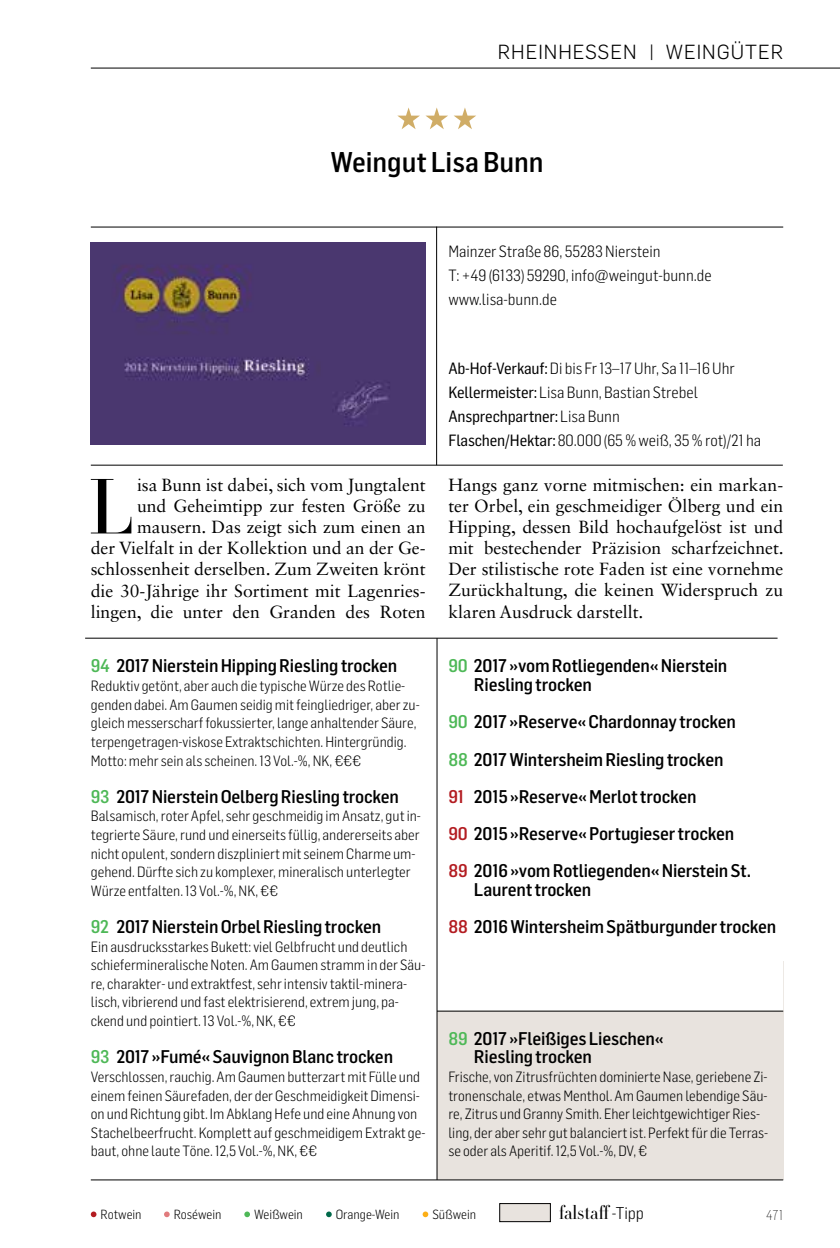
<style>
.page{position:relative;width:840px;height:1248px;background:#fff}
.page>*{position:absolute;margin:0;border:0;box-sizing:border-box;transform-origin:0 0}
.t1{font:300 76.8px "HTF Didot L24";color:#000}
.t2{font:500 28px "Flama Semicondensed";color:#000}
.t3{font:300 20px "Flama";letter-spacing:.05em;color:#000}
.t4{font:300 19.2px "HTF Didot L24";color:#000}
.t5{font:500 18px/37.2px "Flama Semicondensed";letter-spacing:-.01em;color:#000}
.t6{font:17.6px/21px "Sabon LT Std";color:#000;text-align:right}
.t7{font:300 16px/24px "Flama Semicondensed";color:#000}
.t8{font:16px "Flama Semicondensed Basic";letter-spacing:-.01em;color:#000}
.t9{font:300 14.6px/18.6px "Flama Semicondensed";color:#000}
.t10{font:200 14px "Flama Semicondensed";color:#000}
.t11{font:300 13px "Flama Semicondensed";color:#000}
.s1{font-family:"Flama Semicondensed Basic";font-weight:400}
.s2{font-family:"Flama Semicondensed";font-weight:300}
.s3{color:#4eb857}
.s4{color:#b31c21}
.s5{font-family:"Flama Semicondensed";font-size:16.8px}
</style>
<div class="page">
<svg style="left:91px;top:1211px;width:5px;height:5px"></svg>
<svg style="left:164px;top:1211px;width:6px;height:5px"></svg>
<svg style="left:244px;top:1211px;width:6px;height:5px"></svg>
<svg style="left:326px;top:1211px;width:5px;height:5px"></svg>
<svg style="left:422px;top:1211px;width:6px;height:5px"></svg>
<div style="left:499px;top:1203px;width:51px;height:18px;background:#e8e3de"></div>
<div style="left:499px;top:1202px;width:51px;height:19px;border:1px solid #000"></div>
<div style="left:437px;top:961px;width:345px;height:218px;background:#e8e3de"></div>
<img style="left:91px;top:243px;width:334px;height:201px">
<div style="left:437px;top:864px;width:345px;height:146px;background:#fff"></div>
<hr style="left:437px;top:1010px;width:345px;height:1px;background:#000">
<hr style="left:436px;top:227px;width:1px;height:238px;background:#000">
<hr style="left:91px;top:227px;width:691px;height:1px;background:#000">
<hr style="left:91px;top:464px;width:691px;height:1px;background:#000">
<hr style="left:85px;top:637px;width:692px;height:1px;background:#000">
<hr style="left:436px;top:638px;width:1px;height:541px;background:#000">
<hr style="left:91px;top:1179px;width:691px;height:1px;background:#000">
<hr style="left:91px;top:68px;width:748px;height:1px;background:#000">
<h3 class="t3" style="left:497px;top:38px;width:287px">RHEINHESSEN | WEINGÜTER</h3>
<h2 class="t2" style="left:330px;top:143px;width:215px">Weingut Lisa Bunn</h2>
<p class="t7" style="left:448px;top:238px;width:265px">Mainzer Straße 86, 55283 Nierstein<br>T: +49 (6133) 59290, info@weingut-bunn.de www.lisa-bunn.de</p>
<p class="t7" style="left:448px;top:356px;width:288px"><span class="s1">Ab-Hof-Verkauf:</span> Di bis Fr 13–17 Uhr, Sa 11–16 Uhr<br><span class="s1">Kellermeister:</span> Lisa Bunn, Bastian Strebel</p>
<p class="t8" style="left:448px;top:406px;width:173px">Ansprechpartner: <span class="s2">Lisa Bunn</span></p>
<p class="t7" style="left:448px;top:428px;width:314px"><span class="s1">Flaschen/Hektar:</span> 80.000 (65 % weiß, 35 % rot)/21 ha</p>
<p class="t6" style="left:91px;top:474px;width:336px">isa Bunn ist dabei, sich vom Jungtalent<br>und Geheimtipp zur festen Größe zu mausern. Das zeigt sich zum einen an<br>der Vielfalt in der Kollektion und an der Ge&shy;schlossenheit derselben. Zum Zweiten krönt die 30-Jährige ihr Sortiment mit Lagenries&shy;lingen, die unter den Granden des Roten</p>
<p class="t6" style="left:448px;top:474px;width:337px;text-align:justify">Hangs ganz vorne mitmischen: ein markan&shy;ter Orbel, ein geschmeidiger Ölberg und ein Hipping, dessen Bild hochaufgelöst ist und mit bestechender Präzision scharfzeichnet.<br>Der stilistische rote Faden ist eine vornehme Zurückhaltung, die keinen Widerspruch zu klaren Ausdruck darstellt.</p>
<h1 class="t1" style="left:88px;top:452px;width:47px">L</h1>
<p class="t5" style="left:91px;top:646px;width:308px"><span class="s3">94</span> 2017 Nierstein Hipping Riesling trocken</p>
<p class="t9" style="left:91px;top:676px;width:330px">Reduktiv getönt, aber auch die typische Würze des Rotlie&shy;genden dabei. Am Gaumen seidig mit feingliedriger, aber zu&shy;gleich messerscharf fokussierter, lange anhaltender Säure, terpengetragen-viskose Extraktschichten. Hintergründig.<br>Motto: mehr sein als scheinen. 13 Vol.-%, NK, €€€</p>
<p class="t5" style="left:91px;top:777px;width:309px"><span class="s3">93</span> 2017 Nierstein Oelberg Riesling trocken</p>
<p class="t9" style="left:91px;top:806px;width:331px">Balsamisch, roter Apfel, sehr geschmeidig im Ansatz, gut in&shy;tegrierte Säure, rund und einerseits füllig, andererseits aber nicht opulent, sondern diszpliniert mit seinem Charme um&shy;gehend. Dürfte sich zu komplexer, mineralisch unterlegter Würze entfalten. 13 Vol.-%, NK, €€</p>
<p class="t5" style="left:91px;top:907px;width:292px"><span class="s3">92</span> 2017 Nierstein Orbel Riesling trocken</p>
<p class="t9" style="left:91px;top:936px;width:336px">Ein ausdrucksstarkes Bukett: viel Gelbfrucht und deutlich schiefermineralische Noten. Am Gaumen stramm in der Säu&shy;re, charakter- und extraktfest, sehr intensiv taktil-minera&shy;lisch, vibrierend und fast elektrisierend, extrem jung, pa&shy;ckend und pointiert. 13 Vol.-%, NK, €€</p>
<p class="t5" style="left:91px;top:1037px;width:303px"><span class="s3">93</span> 2017 »Fumé« Sauvignon Blanc trocken</p>
<p class="t9" style="left:91px;top:1066px;width:336px">Verschlossen, rauchig. Am Gaumen butterzart mit Fülle und einem feinen Säurefaden, der der Geschmeidigkeit Dimensi&shy;on und Richtung gibt. Im Abklang Hefe und eine Ahnung von Stachelbeerfrucht. Komplett auf geschmeidigem Extrakt ge&shy;baut, ohne laute Töne. 12,5 Vol.-%, NK, €€</p>
<p class="t5" style="left:473px;top:656px;width:255px;line-height:18.6px;text-indent:-26px"><span class="s3">90</span> 2017 »vom Rotliegenden« Nierstein<br>Riesling trocken</p>
<p class="t5" style="left:448px;top:702px;width:304px"><span class="s3">90</span> 2017 »Reserve« Chardonnay trocken <span class="s3">88</span> 2017 Wintersheim Riesling trocken<br><span class="s4">91</span> 2015 »Reserve« Merlot trocken<br><span class="s4">90</span> 2015 »Reserve« Portugieser trocken <span class="s4">89</span> 2016 »vom Rotliegenden« Nierstein St.</p>
<p class="t5" style="left:448px;top:870px;width:329px;text-indent:26px">Laurent trocken<br><span class="s4">88</span> 2016 Wintersheim Spätburgunder trocken</p>
<p class="t5" style="left:473px;top:1028px;width:191px;line-height:18.6px;text-indent:-26px"><span class="s3">89</span> 2017 »Fleißiges Lieschen«<br>Riesling trocken</p>
<p class="t9" style="left:448px;top:1066px;width:321px">Frische, von Zitrusfrüchten dominierte Nase, geriebene Zi&shy;tronenschale, etwas Menthol. Am Gaumen lebendige Säu&shy;re, Zitrus und Granny Smith. Eher leichtgewichtiger Ries&shy;ling, der aber sehr gut balanciert ist. Perfekt für die Terras&shy;se oder als Aperitif. 12,5 Vol.-%, DV, €</p>
<p class="t11" style="left:100px;top:1205px;width:43px">Rotwein</p>
<p class="t11" style="left:174px;top:1205px;width:49px">Roséwein</p>
<p class="t11" style="left:254px;top:1205px;width:50px">Weißwein</p>
<p class="t11" style="left:335px;top:1205px;width:65px">Orange-Wein</p>
<p class="t11" style="left:432px;top:1205px;width:45px">Süßwein</p>
<h3 class="t4" style="left:558px;top:1198px;width:87px">falstaff<span class="s5">-Tipp</span></h3>
<p class="t10" style="left:765px;top:1205px;width:19px">471</p>
</div>
